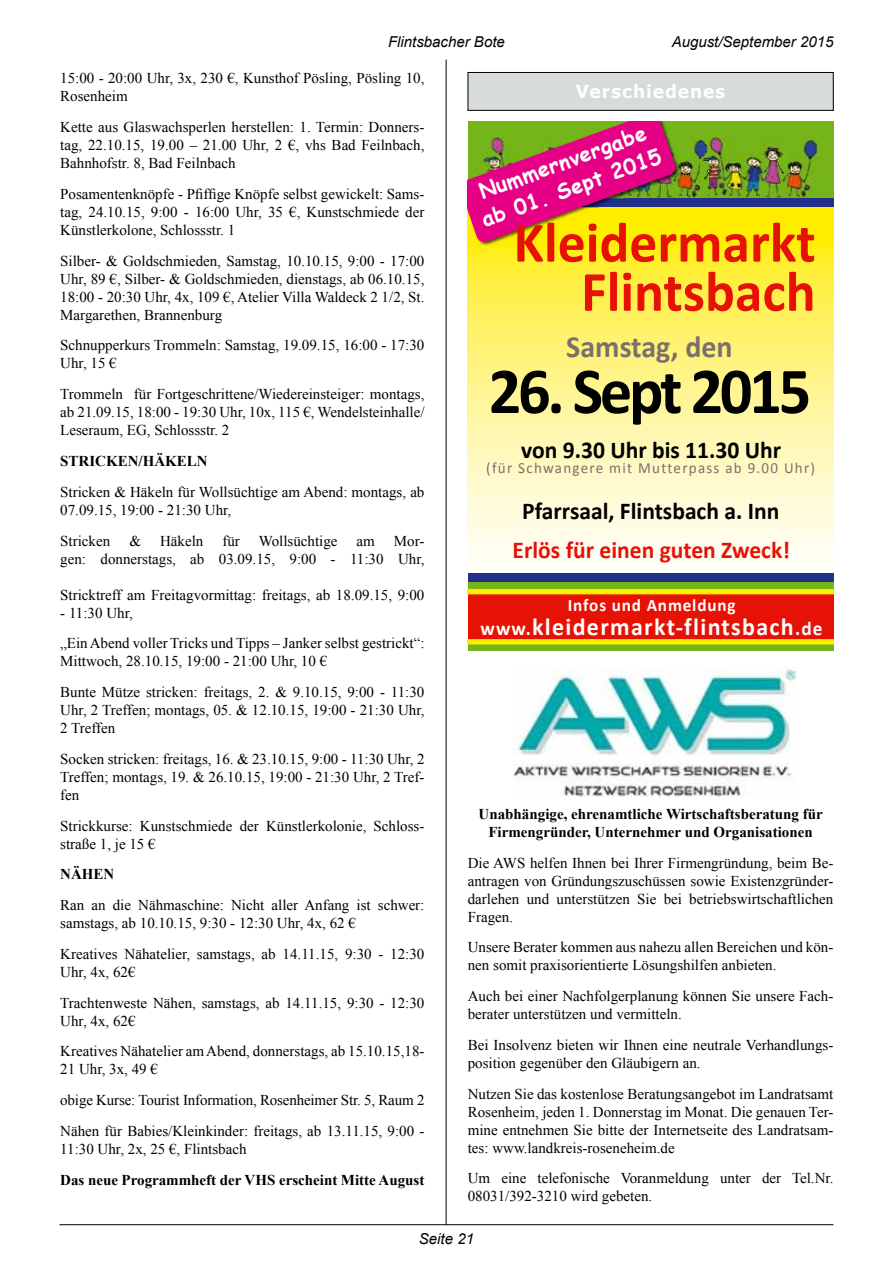
<style>
.page{position:relative;width:893px;height:1263px;background:#fff}
.page>*{position:absolute;margin:0;border:0;box-sizing:border-box;transform-origin:0 0}
.t1{font:700 66px "Calibri";letter-spacing:-.05em;color:#000}
.t2{font:700 57.3px "Calibri";color:#e61206}
.t3{font:700 30.9px "Calibri";color:#7c706d}
.t4{font:700 24.6px "Calibri";letter-spacing:.055em;color:#fff}
.t5{font:700 24.15px "Calibri";color:#000}
.t6{font:700 24.15px "Calibri";color:#e61206}
.t7{font:700 21.15px/27.2px "Comic Sans MS";color:#fff;text-align:center}
.t8{font:700 18px "Verdana";letter-spacing:.05em;color:#fff;scale:.95 1}
.t9{font:700 17.55px "Calibri";letter-spacing:.05em;color:#fff}
.t10{font:15.45px "Calibri";letter-spacing:.085em;color:#7c706d}
.t11{font:15px/18px "Times New Roman";color:#000}
.t12{font:700 15px/18px "Times New Roman";color:#000;text-align:center}
.t13{font:italic 15px "Arial";color:#000}
.s1{font-size:19.8px}
</style>
<div class="page">
<hr style="left:60px;top:1224px;width:773px;height:1px;background:#000">
<hr style="left:446px;top:60px;width:1px;height:1165px;background:#000">
<img style="left:513px;top:668px;width:283px;height:128px">
<div style="left:468px;top:72px;width:365px;height:38px;background:#d8dbdc"></div>
<div style="left:468px;top:72px;width:365px;height:39px;border:1px solid #000"></div>
<div style="left:468px;top:121px;width:365px;height:530px;background:#75b518"></div>
<svg style="left:468px;top:207px;width:365px;height:366px;background:#fff593"></svg>
<img style="left:684px;top:135px;width:134px;height:63px">
<img style="left:700px;top:135px;width:8px;height:63px">
<div style="left:468px;top:199px;width:365px;height:8px;background:#222f8b"></div>
<div style="left:468px;top:573px;width:365px;height:9px;background:#222f8b"></div>
<svg style="left:468px;top:589px;width:365px;height:55px;background:#e93a04"></svg>
<img style="left:468px;top:243px;width:130px;height:8px">
<img style="left:676px;top:152px;width:8px;height:46px">
<svg style="left:468px;top:121px;width:208px;height:122px"></svg>
<p class="t13" style="left:388px;top:32px;width:118px">Flintsbacher Bote</p>
<p class="t13" style="left:672px;top:32px;width:163px">August/September 2015</p>
<p class="t11" style="left:60px;top:69px;width:366px">15:00 - 20:00 Uhr, 3x, 230 €, Kunsthof Pösling, Pösling 10,<br>Rosenheim</p>
<p class="t11" style="left:60px;top:118px;width:366px;text-align:justify">Kette aus Glaswachsperlen herstellen: 1. Termin: Donners&shy;tag, 22.10.15, 19.00 – 21.00 Uhr, 2 €, vhs Bad Feilnbach, Bahnhofstr. 8, Bad Feilnbach</p>
<p class="t11" style="left:60px;top:185px;width:366px;text-align:justify">Posamentenknöpfe - Pfiffige Knöpfe selbst gewickelt: Sams&shy;tag, 24.10.15, 9:00 - 16:00 Uhr, 35 €, Kunstschmiede der Künstlerkolone, Schlossstr. 1</p>
<p class="t11" style="left:60px;top:251px;width:366px;text-align:justify">Silber- &amp; Goldschmieden, Samstag, 10.10.15, 9:00 - 17:00<br>Uhr, 89 €, Silber- &amp; Goldschmieden, dienstags, ab 06.10.15, 18:00 - 20:30 Uhr, 4x, 109 €, Atelier Villa Waldeck 2 1/2, St.<br>Margarethen, Brannenburg</p>
<p class="t11" style="left:60px;top:336px;width:366px">Schnupperkurs Trommeln: Samstag, 19.09.15, 16:00 - 17:30<br>Uhr, 15 €</p>
<p class="t11" style="left:60px;top:385px;width:366px;text-align:justify">Trommeln für Fortgeschrittene/Wiedereinsteiger: montags, ab 21.09.15, 18:00 - 19:30 Uhr, 10x, 115 €, Wendelsteinhalle/ Leseraum, EG, Schlossstr. 2</p>
<p class="t12" style="left:60px;top:452px;width:149px">STRICKEN/HÄKELN</p>
<p class="t11" style="left:60px;top:482px;width:366px">Stricken &amp; Häkeln für Wollsüchtige am Abend: montags, ab<br>07.09.15, 19:00 - 21:30 Uhr,</p>
<p class="t11" style="left:60px;top:531px;width:51px">Stricken</p>
<p class="t11" style="left:129px;top:531px;width:13px">&amp;</p>
<p class="t11" style="left:160px;top:531px;width:45px">Häkeln</p>
<p class="t11" style="left:222px;top:531px;width:19px">für</p>
<p class="t11" style="left:259px;top:531px;width:80px">Wollsüchtige</p>
<p class="t11" style="left:357px;top:531px;width:20px">am</p>
<p class="t8" style="left:576px;top:79px;width:159px">Verschiedenes</p>
<h3 class="t7" style="left:468px;top:181px;width:191px;rotate:-20deg">Nummernvergabe ab 01. Sept 2015</h3>
<h2 class="t2" style="left:513px;top:206px;width:304px">Kleidermarkt</h2>
<h2 class="t2" style="left:581px;top:255px;width:236px">Flintsbach</h2>
<h3 class="t3" style="left:566px;top:327px;width:168px">Samstag, den</h3>
<h1 class="t1" style="left:489px;top:349px;width:324px">26. Sept 2015</h1>
<h3 class="t5" style="left:521px;top:435px;width:261px">von 9.30 Uhr bis 11.30 Uhr</h3>
<p class="t10" style="left:486px;top:458px;width:330px">(für Schwangere mit Mutterpass ab 9.00 Uhr)</p>
<h3 class="t5" style="left:522px;top:495px;width:259px">Pfarrsaal, Flintsbach a. Inn</h3>
<p class="t11" style="left:60px;top:531px;width:366px;text-align:right">Mor-<br>gen: donnerstags, ab 03.09.15, 9:00 - 11:30 Uhr,</p>
<p class="t11" style="left:60px;top:585px;width:366px">Stricktreff am Freitagvormittag: freitags, ab 18.09.15, 9:00</p>
<p class="t11" style="left:60px;top:597px;width:366px;line-height:30.8px">- 11:30 Uhr,<br>„Ein Abend voller Tricks und Tipps – Janker selbst gestrickt“:</p>
<p class="t11" style="left:60px;top:646px;width:366px;line-height:30.8px">Mittwoch, 28.10.15, 19:00 - 21:00 Uhr, 10 €<br>Bunte Mütze stricken: freitags, 2. &amp; 9.10.15, 9:00 - 11:30</p>
<p class="t11" style="left:60px;top:701px;width:366px">Uhr, 2 Treffen; montags, 05. &amp; 12.10.15, 19:00 - 21:30 Uhr,<br>2 Treffen</p>
<p class="t11" style="left:60px;top:749px;width:366px;text-align:justify">Socken stricken: freitags, 16. &amp; 23.10.15, 9:00 - 11:30 Uhr, 2<br>Treffen; montags, 19. &amp; 26.10.15, 19:00 - 21:30 Uhr, 2 Tref&shy;fen</p>
<p class="t11" style="left:60px;top:816px;width:366px">Strickkurse: Kunstschmiede der Künstlerkolonie, Schloss&shy;straße 1, je 15 €</p>
<p class="t12" style="left:60px;top:865px;width:56px">NÄHEN</p>
<p class="t11" style="left:60px;top:896px;width:366px">Ran an die Nähmaschine: Nicht aller Anfang ist schwer: samstags, ab 10.10.15, 9:30 - 12:30 Uhr, 4x, 62 €</p>
<p class="t11" style="left:60px;top:944px;width:366px">Kreatives Nähatelier, samstags, ab 14.11.15, 9:30 - 12:30<br>Uhr, 4x, 62€</p>
<p class="t11" style="left:60px;top:993px;width:366px">Trachtenweste Nähen, samstags, ab 14.11.15, 9:30 - 12:30<br>Uhr, 4x, 62€</p>
<p class="t11" style="left:60px;top:1042px;width:366px">Kreatives Nähatelier am Abend, donnerstags, ab 15.10.15,18-<br>21 Uhr, 3x, 49 €</p>
<p class="t11" style="left:60px;top:1084px;width:366px;line-height:30.8px">obige Kurse: Tourist Information, Rosenheimer Str. 5, Raum 2<br>Nähen für Babies/Kleinkinder: freitags, ab 13.11.15, 9:00 -</p>
<p class="t11" style="left:60px;top:1139px;width:188px">11:30 Uhr, 2x, 25 €, Flintsbach</p>
<p class="t12" style="left:60px;top:1170px;width:366px">Das neue Programmheft der VHS erscheint Mitte August</p>
<h3 class="t6" style="left:513px;top:534px;width:279px">Erlös für einen guten Zweck!</h3>
<p class="t9" style="left:568px;top:594px;width:169px">Infos und Anmeldung</p>
<h3 class="t4" style="left:480px;top:611px;width:343px"><span class="s1">www.</span>kleidermarkt-flintsbach<span class="s1">.de</span></h3>
<p class="t12" style="left:479px;top:804px;width:346px">Unabhängige, ehrenamtliche Wirtschaftsberatung für<br>Firmengründer, Unternehmer und Organisationen</p>
<p class="t11" style="left:468px;top:853px;width:367px;text-align:justify">Die AWS helfen Ihnen bei Ihrer Firmengründung, beim Be&shy;antragen von Gründungszuschüssen sowie Existenzgründer&shy;darlehen und unterstützen Sie bei betriebswirtschaftlichen Fragen.</p>
<p class="t11" style="left:468px;top:938px;width:367px">Unsere Berater kommen aus nahezu allen Bereichen und kön&shy;nen somit praxisorientierte Lösungshilfen anbieten.</p>
<p class="t11" style="left:468px;top:987px;width:367px">Auch bei einer Nachfolgerplanung können Sie unsere Fach&shy;berater unterstützen und vermitteln.</p>
<p class="t11" style="left:468px;top:1036px;width:367px">Bei Insolvenz bieten wir Ihnen eine neutrale Verhandlungs&shy;position gegenüber den Gläubigern an.</p>
<p class="t11" style="left:468px;top:1084px;width:367px;text-align:justify">Nutzen Sie das kostenlose Beratungsangebot im Landratsamt Rosenheim, jeden 1. Donnerstag im Monat. Die genauen Ter&shy;mine entnehmen Sie bitte der Internetseite des Landratsam&shy;tes: www.landkreis-roseneheim.de</p>
<p class="t11" style="left:468px;top:1169px;width:367px">Um eine telefonische Voranmeldung unter der Tel.Nr.<br>08031/392-3210 wird gebeten.</p>
<p class="t13" style="left:419px;top:1229px;width:57px">Seite 21</p>
</div>
